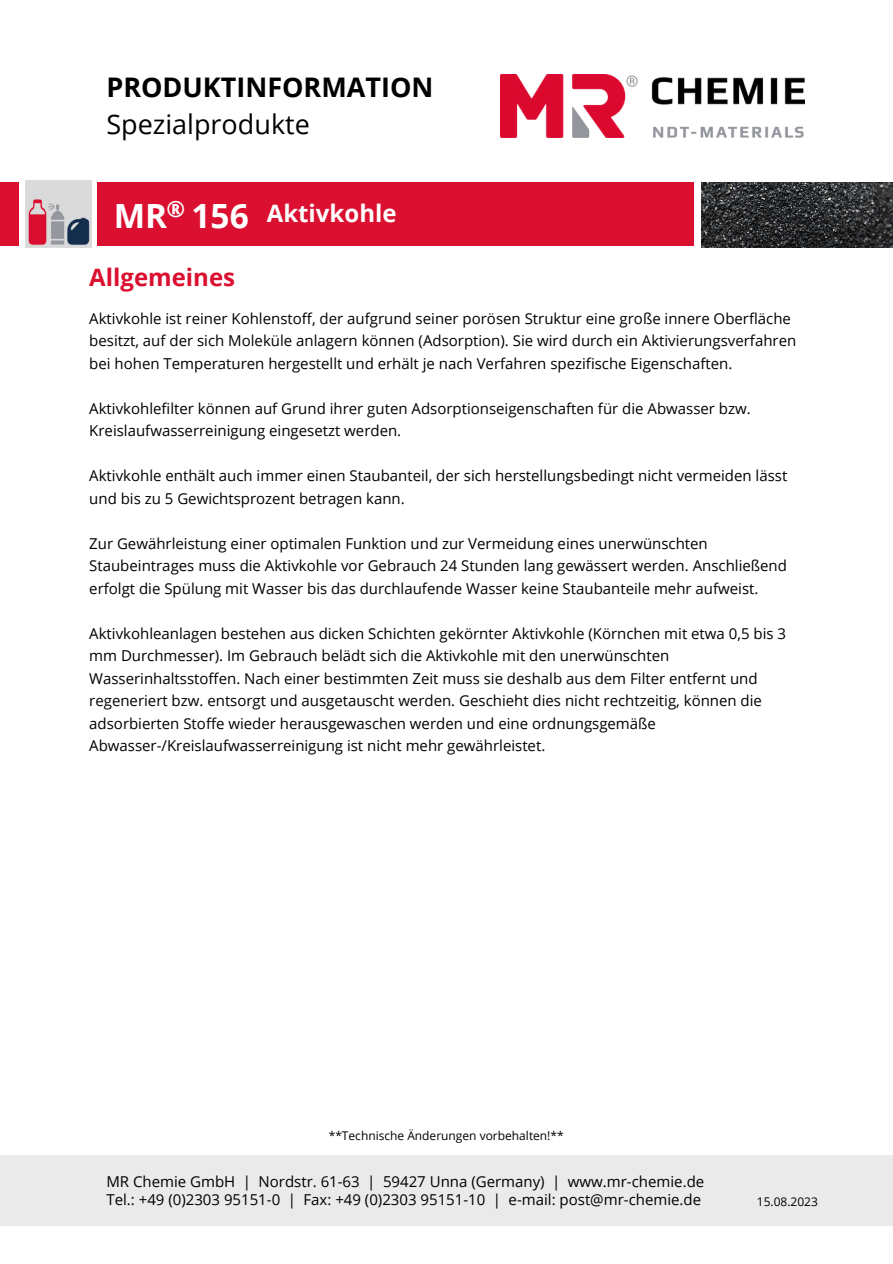
<style>
.page{position:relative;width:893px;height:1264px;background:#fff}
.page>*{position:absolute;margin:0;border:0;box-sizing:border-box;transform-origin:0 0}
.t1{font:700 33.45px "Open Sans";color:#fff}
.t2{font:700 33.45px "Open Sans";color:#fefefe}
.t3{font:700 27px "Open Sans";color:#000}
.t4{font:27px "Open Sans";color:#000}
.t5{font:700 24px "Open Sans";color:#db0f2f}
.t6{font:700 24px "Open Sans";color:#fefefe}
.t7{font:700 22.5px "Open Sans";color:#fff}
.t8{font:15px/22.5px "Open Sans";color:#000}
.t9{font:12px "Open Sans";color:#000}
</style>
<div class="page">
<img style="left:500px;top:74px;width:304px;height:63px">
<div style="left:97px;top:182px;width:597px;height:64px;background:#db0f2f"></div>
<div style="left:0;top:1155px;width:892px;height:71px;background:#e9eae9"></div>
<img style="left:701px;top:182px;width:191px;height:65px">
<img style="left:25px;top:181px;width:67px;height:66px">
<div style="left:0;top:182px;width:19px;height:64px;background:#db0f2f"></div>
<p class="t3" style="left:106px;top:68px;width:328px">PRODUKTINFORMATION</p>
<p class="t4" style="left:106px;top:105px;width:205px">Spezialprodukte</p>
<p class="t2" style="left:114px;top:192px;width:55px">MR</p>
<p class="t7" style="left:166px;top:193px;width:20px">®</p>
<p class="t6" style="left:267px;top:196px;width:131px">Aktivkohle</p>
<p class="t1" style="left:191px;top:192px;width:59px">156</p>
<p class="t5" style="left:89px;top:260px;width:147px">Allgemeines</p>
<p class="t8" style="left:89px;top:306px;width:708px">Aktivkohle ist reiner Kohlenstoff, der aufgrund seiner porösen Struktur eine große innere Oberfläche besitzt, auf der sich Moleküle anlagern können (Adsorption). Sie wird durch ein Aktivierungsverfahren bei hohen Temperaturen hergestellt und erhält je nach Verfahren spezifische Eigenschaften.</p>
<p class="t8" style="left:89px;top:396px;width:663px">Aktivkohlefilter können auf Grund ihrer guten Adsorptionseigenschaften für die Abwasser bzw.<br>Kreislaufwasserreinigung eingesetzt werden.</p>
<p class="t8" style="left:89px;top:464px;width:699px">Aktivkohle enthält auch immer einen Staubanteil, der sich herstellungsbedingt nicht vermeiden lässt und bis zu 5 Gewichtsprozent betragen kann.</p>
<p class="t8" style="left:89px;top:531px;width:699px">Zur Gewährleistung einer optimalen Funktion und zur Vermeidung eines unerwünschten<br>Staubeintrages muss die Aktivkohle vor Gebrauch 24 Stunden lang gewässert werden. Anschließend erfolgt die Spülung mit Wasser bis das durchlaufende Wasser keine Staubanteile mehr aufweist.</p>
<p class="t8" style="left:89px;top:621px;width:698px">Aktivkohleanlagen bestehen aus dicken Schichten gekörnter Aktivkohle (Körnchen mit etwa 0,5 bis 3 mm Durchmesser). Im Gebrauch belädt sich die Aktivkohle mit den unerwünschten Wasserinhaltsstoffen. Nach einer bestimmten Zeit muss sie deshalb aus dem Filter entfernt und regeneriert bzw. entsorgt und ausgetauscht werden. Geschieht dies nicht rechtzeitig, können die adsorbierten Stoffe wieder herausgewaschen werden und eine ordnungsgemäße Abwasser-/Kreislaufwasserreinigung ist nicht mehr gewährleistet.</p>
<p class="t9" style="left:329px;top:1127px;width:236px">**Technische Änderungen vorbehalten!**</p>
<p class="t8" style="left:106px;top:1170px;width:599px">MR Chemie GmbH | Nordstr. 61-63 | 59427 Unna (Germany) | www.mr-chemie.de</p>
<p class="t8" style="left:106px;top:1188px;width:596px">Tel.: +49 (0)2303 95151-0 | Fax: +49 (0)2303 95151-10 | e-mail: post@mr-chemie.de</p>
<p class="t9" style="left:756px;top:1192px;width:63px">15.08.2023</p>
</div>
